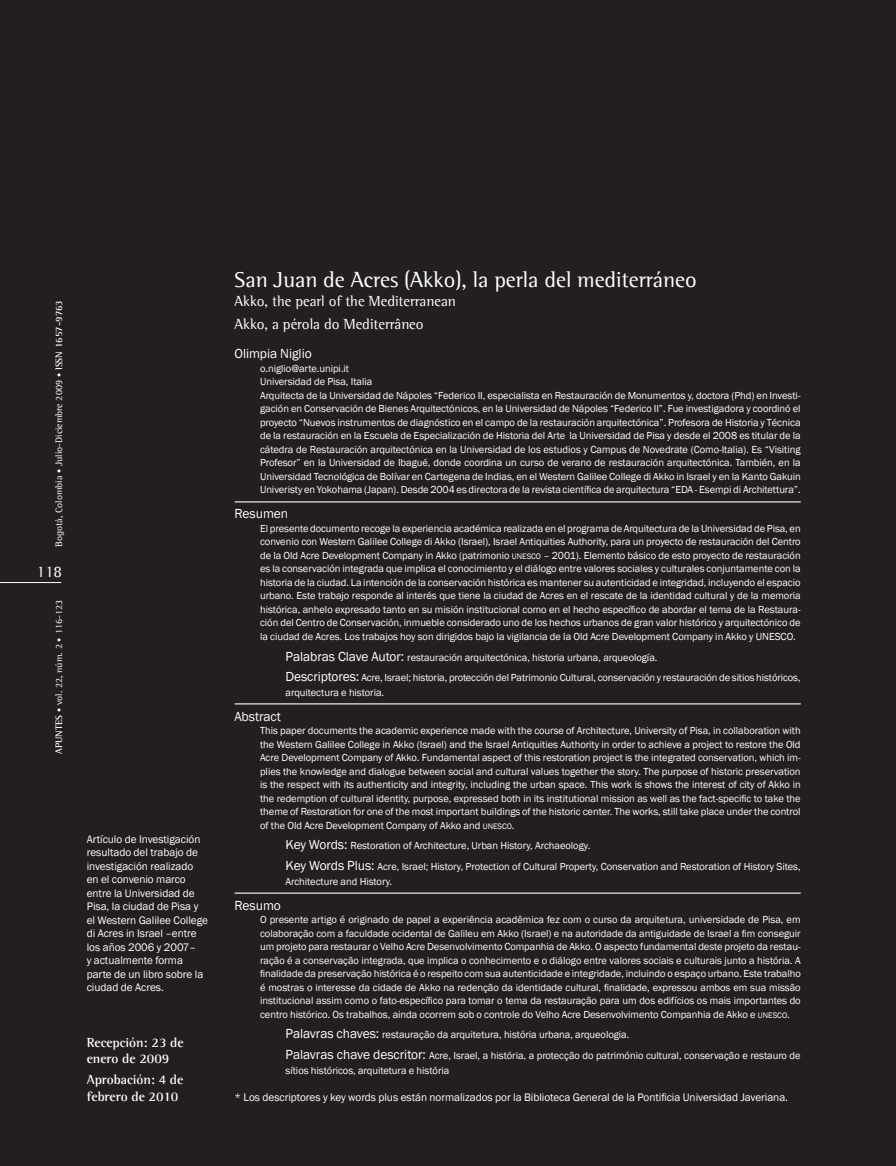
<style>
.page{position:relative;width:896px;height:1166px;background:#231f20}
.page>*{position:absolute;margin:0;border:0;box-sizing:border-box;transform-origin:0 0}
.t1{font:22.5px "Agfa Rotis Semi Serif";letter-spacing:-.005em;color:#fff}
.t2{font:16.5px "Agfa Rotis Semi Serif";color:#fff}
.t3{font:15px/23px "Agfa Rotis Semi Serif";letter-spacing:-.005em;color:#fff}
.t4{font:700 13.5px/16.5px "Agfa Rotis Semi Serif";letter-spacing:-.005em;color:#fff}
.t5{font:13.5px "Franklin Gothic";letter-spacing:-.005em;color:#fff}
.t6{font:11.25px/13.5px "Franklin Gothic";letter-spacing:-.005em;color:#fff}
.t7{font:10.5px/13.5px "Franklin Gothic";letter-spacing:-.005em;color:#fff}
.t8{font:9.75px "Agfa Rotis Semi Serif";color:#fff}
.s1{font-size:8.25px}
.s2{font-weight:700}
.s3{font-size:13.5px}
</style>
<div class="page">
<hr style="left:0;top:582px;width:61px;height:1px;background:#fff">
<hr style="left:235px;top:501px;width:566px;height:1px;background:#fff">
<hr style="left:235px;top:893px;width:566px;height:1px;background:#fff">
<hr style="left:235px;top:703px;width:566px;height:1px;background:#fff">
<p class="t8" style="left:53px;top:547px;width:248px;rotate:-90deg">Bogotá, Colombia <span class="s1">•</span> Julio-Diciembre 2009 <span class="s1">•</span> <span class="s2">ISSN 1657-9763</span></p>
<h2 class="t2" style="left:37px;top:562px;width:27px">118</h2>
<p class="t8" style="left:53px;top:754px;width:155px;rotate:-90deg"><span class="s2">APUNTES</span> <span class="s1">•</span> vol. 22, núm. 2 <span class="s1">•</span> 116-123</p>
<p class="t6" style="left:87px;top:832px;width:123px">Artículo de Investigación resultado del trabajo de investigación realizado<br>en el convenio marco entre la Universidad de<br>Pisa, la ciudad de Pisa y el Western Galilee College di Acres in Israel –entre los años 2006 y 2007–<br>y actualmente forma parte de un libro sobre la ciudad de Acres.</p>
<p class="t4" style="left:87px;top:1034px;width:98px">Recepción: 23 de enero de 2009</p>
<p class="t4" style="left:87px;top:1071px;width:98px">Aprobación: 4 de febrero de 2010</p>
<h1 class="t1" style="left:235px;top:267px;width:464px">San Juan de Acres (Akko), la perla del mediterráneo</h1>
<h3 class="t3" style="left:235px;top:289px;width:223px">Akko, the pearl of the Mediterranean<br>Akko, a pérola do Mediterrâneo</h3>
<p class="t5" style="left:235px;top:345px;width:79px">Olimpia Niglio</p>
<p class="t7" style="left:260px;top:362px;width:542px">o.niglio@arte.unipi.it<br>Universidad de Pisa, Italia<br>Arquitecta de la Universidad de Nápoles “Federico II, especialista en Restauración de Monumentos y, doctora (Phd) en Investi&shy;gación en Conservación de Bienes Arquitectónicos, en la Universidad de Nápoles “Federico II”. Fue investigadora y coordinó el proyecto “Nuevos instrumentos de diagnóstico en el campo de la restauración arquitectónica”. Profesora de Historia y Técnica de la restauración en la Escuela de Especialización de Historia del Arte la Universidad de Pisa y desde el 2008 es titular de la cátedra de Restauración arquitectónica en la Universidad de los estudios y Campus de Novedrate (Como-Italia). Es “Visiting Profesor” en la Universidad de Ibagué, donde coordina un curso de verano de restauración arquitectónica. También, en la Universidad Tecnológica de Bolívar en Cartegena de Indias, en el Western Galilee College di Akko in Israel y en la Kanto Gakuin Univeristy en Yokohama (Japan). Desde 2004 es directora de la revista científica de arquitectura “EDA - Esempi di Architettura”.</p>
<p class="t5" style="left:235px;top:505px;width:55px">Resumen</p>
<p class="t7" style="left:260px;top:522px;width:542px;text-align:justify">El presente documento recoge la experiencia académica realizada en el programa de Arquitectura de la Universidad de Pisa, en convenio con Western Galilee College di Akko (Israel), Israel Antiquities Authority, para un proyecto de restauración del Centro de la Old Acre Development Company in Akko (patrimonio <span class="s1">UNESCO</span> – 2001). Elemento básico de esto proyecto de restauración es la conservación integrada que implica el conocimiento y el diálogo entre valores sociales y culturales conjuntamente con la historia de la ciudad. La intención de la conservación histórica es mantener su autenticidad e integridad, incluyendo el espacio urbano. Este trabajo responde al interés que tiene la ciudad de Acres en el rescate de la identidad cultural y de la memoria histórica, anhelo expresado tanto en su misión institucional como en el hecho específico de abordar el tema de la Restaura&shy;ción del Centro de Conservación, inmueble considerado uno de los hechos urbanos de gran valor histórico y arquitectónico de la ciudad de Acres. Los trabajos hoy son dirigidos bajo la vigilancia de la Old Acre Development Company in Akko y UNESCO.</p>
<p class="t7" style="left:286px;top:647px;width:517px;line-height:20.7px"><span class="s3">Palabras Clave Autor:</span> restauración arquitectónica, historia urbana, arqueología.<br><span class="s3">Descriptores:</span> Acre, Israel; historia, protección del Patrimonio Cultural, conservación y restauración de sitios históricos,</p>
<p class="t7" style="left:286px;top:686px;width:100px">arquitectura e historia.</p>
<p class="t5" style="left:235px;top:708px;width:48px">Abstract</p>
<p class="t7" style="left:260px;top:724px;width:542px;text-align:justify">This paper documents the academic experience made with the course of Architecture, University of Pisa, in collaboration with the Western Galilee College in Akko (Israel) and the Israel Antiquities Authority in order to achieve a project to restore the Old Acre Development Company of Akko. Fundamental aspect of this restoration project is the integrated conservation, which im&shy;plies the knowledge and dialogue between social and cultural values together the story. The purpose of historic preservation is the respect with its authenticity and integrity, including the urban space. This work is shows the interest of city of Akko in the redemption of cultural identity, purpose, expressed both in its institutional mission as well as the fact-specific to take the theme of Restoration for one of the most important buildings of the historic center. The works, still take place under the control of the Old Acre Development Company of Akko and <span class="s1">UNESCO</span>.</p>
<p class="t7" style="left:286px;top:836px;width:517px;line-height:20.7px"><span class="s3">Key Words:</span> Restoration of Architecture, Urban History, Archaeology.<br><span class="s3">Key Words Plus:</span> Acre, Israel; History, Protection of Cultural Property, Conservation and Restoration of History Sites,</p>
<p class="t7" style="left:286px;top:875px;width:108px">Architecture and History.</p>
<p class="t5" style="left:235px;top:897px;width:48px">Resumo</p>
<p class="t7" style="left:260px;top:913px;width:542px;text-align:justify">O presente artigo é originado de papel a experiência acadêmica fez com o curso da arquitetura, universidade de Pisa, em colaboração com a faculdade ocidental de Galileu em Akko (Israel) e na autoridade da antiguidade de Israel a fim conseguir um projeto para restaurar o Velho Acre Desenvolvimento Companhia de Akko. O aspecto fundamental deste projeto da restau&shy;ração é a conservação integrada, que implica o conhecimento e o diálogo entre valores sociais e culturais junto a história. A finalidade da preservação histórica é o respeito com sua autenticidade e integridade, incluindo o espaço urbano. Este trabalho é mostras o interesse da cidade de Akko na redenção da identidade cultural, finalidade, expressou ambos em sua missão institucional assim como o fato-específico para tomar o tema da restauração para um dos edifícios os mais importantes do centro histórico. Os trabalhos, ainda ocorrem sob o controle do Velho Acre Desenvolvimento Companhia de Akko e <span class="s1">UNESCO</span>.</p>
<p class="t7" style="left:286px;top:1025px;width:517px;line-height:20.7px"><span class="s3">Palavras chaves:</span> restauração da arquitetura, história urbana, arqueologia.<br><span class="s3">Palavras chave descritor:</span> Acre, Israel, a história, a protecção do património cultural, conservação e restauro de</p>
<p class="t7" style="left:286px;top:1063px;width:165px">sítios históricos, arquitetura e história</p>
<p class="t6" style="left:235px;top:1090px;width:555px">* Los descriptores y key words plus están normalizados por la Biblioteca General de la Pontificia Universidad Javeriana.</p>
</div>
